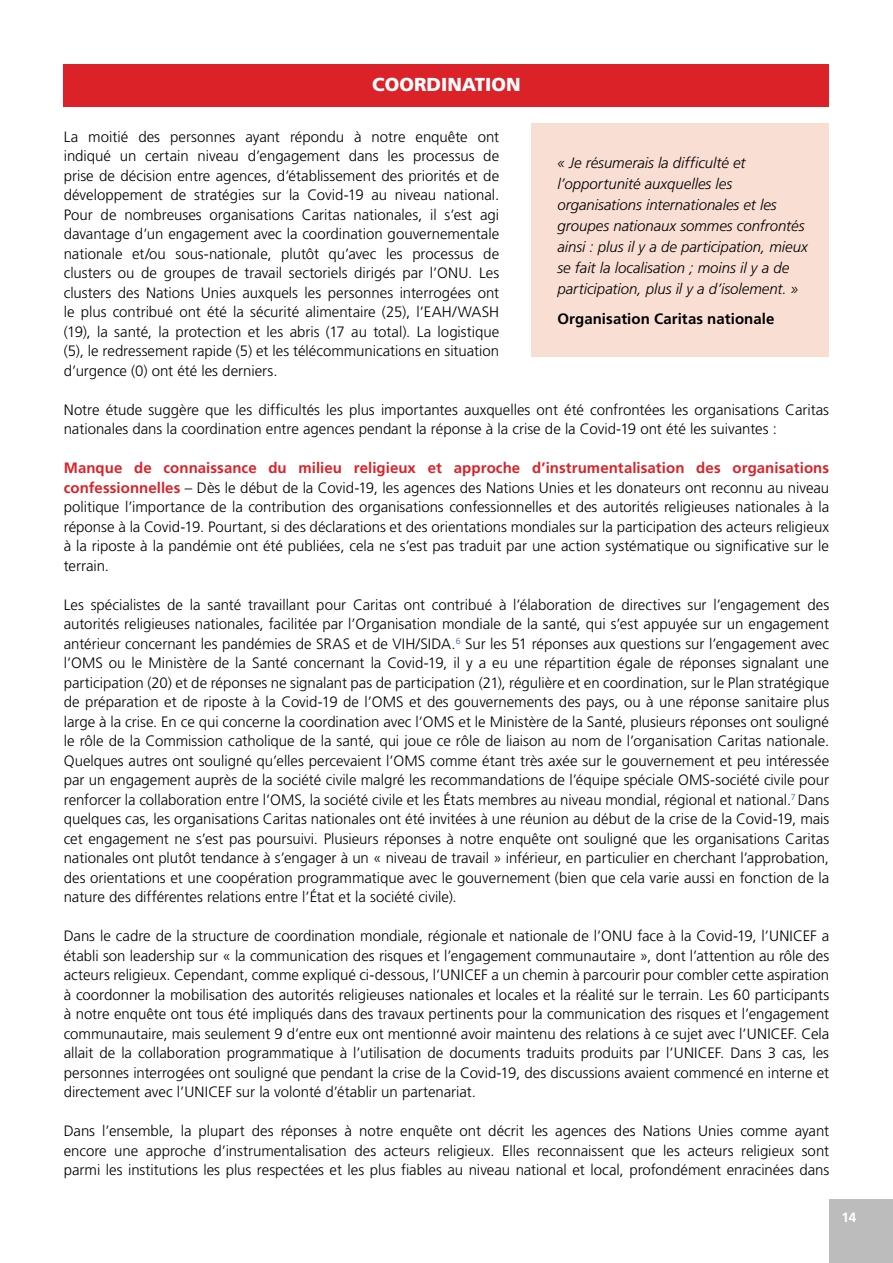
<style>
.page{position:relative;width:893px;height:1263px;background:#fff}
.page>*{position:absolute;margin:0;border:0;box-sizing:border-box;transform-origin:0 0}
.t1{font:18.75px "Frutiger LT 75 Blk";color:#fff}
.t2{font:15px/19.5px "Frutiger LT 45 Lt";color:#000;text-align:justify}
.t3{font:15px/21px "Frutiger LT 46 Lt It";color:#000}
.t4{font:15px "Frutiger LT 65 Bd";letter-spacing:.005em;color:#db2229}
.t5{font:15px "Frutiger LT 65 Bd";letter-spacing:.005em;color:#000}
.t6{font:13.5px "Frutiger LT 65 Bd";color:#fff}
.s1{font-family:"Frutiger LT 65 Bd";color:#db2229}
</style>
<div class="page">
<div style="left:64px;top:64px;width:765px;height:42px;background:#db2229"></div>
<div style="left:531px;top:123px;width:298px;height:233px;background:#f9ded3"></div>
<div style="left:829px;top:1199px;width:64px;height:64px;background:#bdbcbc"></div>
<p class="t1" style="left:372px;top:74px;width:150px">COORDINATION</p>
<p class="t2" style="left:64px;top:127px;width:437px">La moitié des personnes ayant répondu à notre enquête ont indiqué un certain niveau d’engagement dans les processus de prise de décision entre agences, d’établissement des priorités et de développement de stratégies sur la Covid-19 au niveau national.<br>Pour de nombreuses organisations Caritas nationales, il s’est agi davantage d’un engagement avec la coordination gouvernementale nationale et/ou sous-nationale, plutôt qu’avec les processus de clusters ou de groupes de travail sectoriels dirigés par l’ONU. Les clusters des Nations Unies auxquels les personnes interrogées ont le plus contribué ont été la sécurité alimentaire (25), l’EAH/WASH (19), la santé, la protection et les abris (17 au total). La logistique (5), le redressement rapide (5) et les télécommunications en situation d’urgence (0) ont été les derniers.</p>
<p class="t2" style="left:64px;top:400px;width:767px">Notre étude suggère que les difficultés les plus importantes auxquelles ont été confrontées les organisations Caritas nationales dans la coordination entre agences pendant la réponse à la crise de la Covid-19 ont été les suivantes :</p>
<p class="t4" style="left:64px;top:459px;width:767px">Manque de connaissance du milieu religieux et approche d’instrumentalisation des organisations</p>
<p class="t2" style="left:64px;top:478px;width:767px"><span class="s1">confessionnelles</span> – Dès le début de la Covid-19, les agences des Nations Unies et les donateurs ont reconnu au niveau politique l’importance de la contribution des organisations confessionnelles et des autorités religieuses nationales à la réponse à la Covid-19. Pourtant, si des déclarations et des orientations mondiales sur la participation des acteurs religieux à la riposte à la pandémie ont été publiées, cela ne s’est pas traduit par une action systématique ou significative sur le terrain.</p>
<p class="t2" style="left:64px;top:595px;width:767px">Les spécialistes de la santé travaillant pour Caritas ont contribué à l’élaboration de directives sur l’engagement des autorités religieuses nationales, facilitée par l’Organisation mondiale de la santé, qui s’est appuyée sur un engagement antérieur concernant les pandémies de SRAS et de VIH/SIDA.<sup>6</sup> Sur les 51 réponses aux questions sur l’engagement avec l’OMS ou le Ministère de la Santé concernant la Covid-19, il y a eu une répartition égale de réponses signalant une participation (20) et de réponses ne signalant pas de participation (21), régulière et en coordination, sur le Plan stratégique de préparation et de riposte à la Covid-19 de l’OMS et des gouvernements des pays, ou à une réponse sanitaire plus large à la crise. En ce qui concerne la coordination avec l’OMS et le Ministère de la Santé, plusieurs réponses ont souligné le rôle de la Commission catholique de la santé, qui joue ce rôle de liaison au nom de l’organisation Caritas nationale.<br>Quelques autres ont souligné qu’elles percevaient l’OMS comme étant très axée sur le gouvernement et peu intéressée par un engagement auprès de la société civile malgré les recommandations de l’équipe spéciale OMS-société civile pour renforcer la collaboration entre l’OMS, la société civile et les États membres au niveau mondial, régional et national.<sup>7</sup> Dans quelques cas, les organisations Caritas nationales ont été invitées à une réunion au début de la crise de la Covid-19, mais cet engagement ne s’est pas poursuivi. Plusieurs réponses à notre enquête ont souligné que les organisations Caritas nationales ont plutôt tendance à s’engager à un « niveau de travail » inférieur, en particulier en cherchant l’approbation, des orientations et une coopération programmatique avec le gouvernement (bien que cela varie aussi en fonction de la nature des différentes relations entre l’État et la société civile).</p>
<p class="t2" style="left:64px;top:927px;width:767px">Dans le cadre de la structure de coordination mondiale, régionale et nationale de l’ONU face à la Covid-19, l’UNICEF a établi son leadership sur « la communication des risques et l’engagement communautaire », dont l’attention au rôle des acteurs religieux. Cependant, comme expliqué ci-dessous, l’UNICEF a un chemin à parcourir pour combler cette aspiration à coordonner la mobilisation des autorités religieuses nationales et locales et la réalité sur le terrain. Les 60 participants à notre enquête ont tous été impliqués dans des travaux pertinents pour la communication des risques et l’engagement communautaire, mais seulement 9 d’entre eux ont mentionné avoir maintenu des relations à ce sujet avec l’UNICEF. Cela allait de la collaboration programmatique à l’utilisation de documents traduits produits par l’UNICEF. Dans 3 cas, les personnes interrogées ont souligné que pendant la crise de la Covid-19, des discussions avaient commencé en interne et directement avec l’UNICEF sur la volonté d’établir un partenariat.</p>
<p class="t2" style="left:64px;top:1122px;width:767px">Dans l’ensemble, la plupart des réponses à notre enquête ont décrit les agences des Nations Unies comme ayant encore une approche d’instrumentalisation des acteurs religieux. Elles reconnaissent que les acteurs religieux sont parmi les institutions les plus respectées et les plus fiables au niveau national et local, profondément enracinées dans</p>
<p class="t3" style="left:557px;top:152px;width:252px">« Je résumerais la difficulté et l’opportunité auxquelles les organisations internationales et les groupes nationaux sommes confrontés ainsi : plus il y a de participation, mieux se fait la localisation ; moins il y a de participation, plus il y a d’isolement. »</p>
<p class="t5" style="left:557px;top:309px;width:218px">Organisation Caritas nationale</p>
<p class="t6" style="left:841px;top:1209px;width:16px">14</p>
</div>
